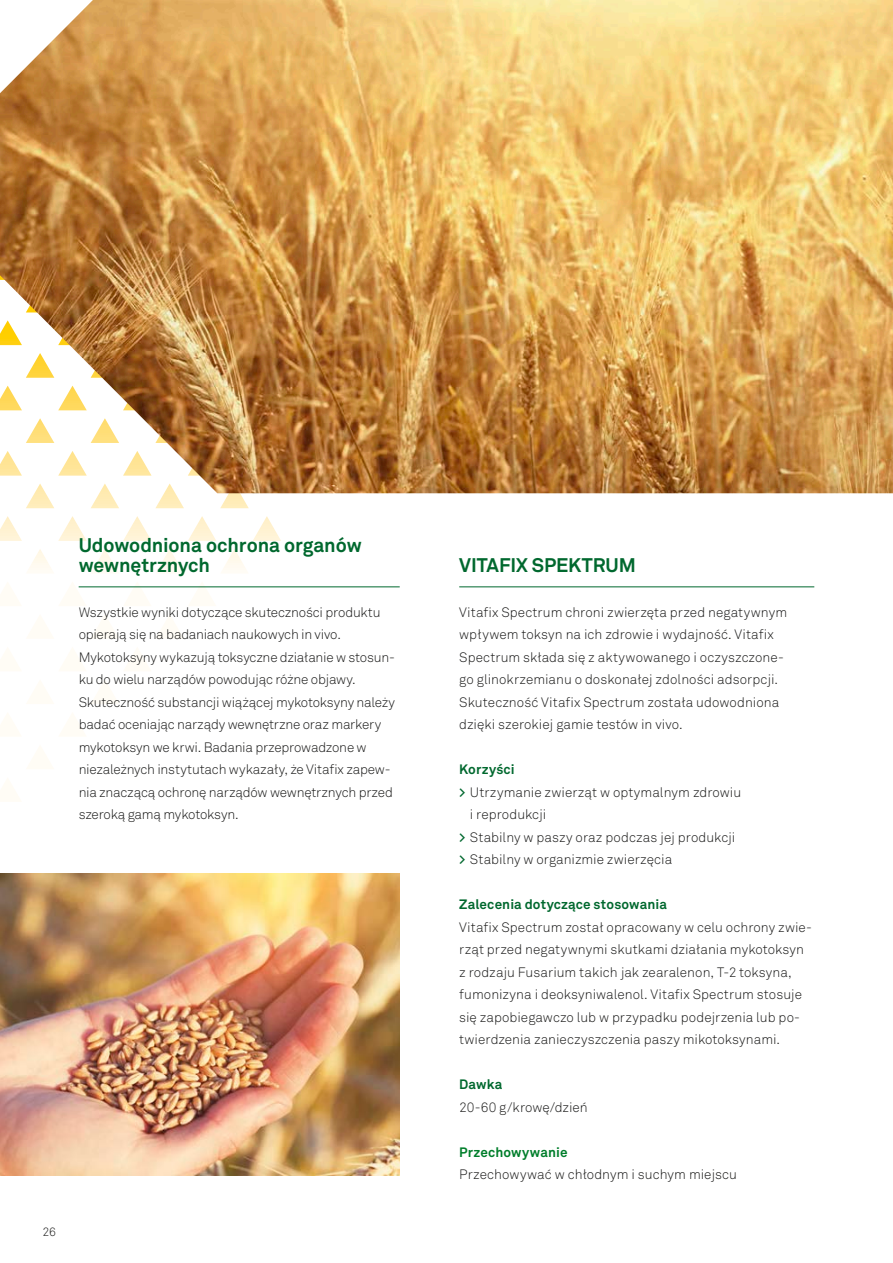
<style>
.page{position:relative;width:893px;height:1263px;background:#fff}
.page>*{position:absolute;margin:0;border:0;box-sizing:border-box;transform-origin:0 0}
.AF_subheader_13_13_w{font:700 19.5px/19.5px "Akkurat Pro";letter-spacing:-.005em;color:#00682e}
.Body_text_9_15{font:300 13.5px/22.5px "Akkurat Pro";letter-spacing:.005em;color:#191918}
.AF_subsubheader_9_15{font:300 13.5px/22.5px "Akkurat Pro";letter-spacing:-.015em;color:#191918}
.AF_body_9_15{font:300 13.5px/22.5px "Akkurat Pro";color:#191918}
.AF_subsubheader_9_15-2{font:700 13.5px "Akkurat Pro";letter-spacing:.01em;color:#00682e}
.Body_text_9_15-2{font:700 13.5px "Akkurat Pro";letter-spacing:.01em;color:#007e2b}
.t1{font:300 12px "Akkurat Pro";color:#191918}
.s1{font-weight:700;color:#00682e}
</style>
<div class="page">
<svg style="left:220px;top:493px;width:29px;height:15px"></svg>
<svg style="left:253px;top:516px;width:28px;height:25px"></svg>
<svg style="left:156px;top:493px;width:28px;height:15px"></svg>
<svg style="left:188px;top:516px;width:28px;height:25px"></svg>
<svg style="left:223px;top:549px;width:23px;height:21px"></svg>
<svg style="left:91px;top:493px;width:28px;height:15px"></svg>
<svg style="left:123px;top:516px;width:29px;height:25px"></svg>
<svg style="left:158px;top:549px;width:23px;height:21px"></svg>
<svg style="left:188px;top:587px;width:28px;height:1px"></svg>
<svg style="left:26px;top:493px;width:28px;height:15px"></svg>
<svg style="left:58px;top:516px;width:29px;height:25px"></svg>
<svg style="left:93px;top:549px;width:24px;height:21px"></svg>
<svg style="left:123px;top:587px;width:29px;height:1px"></svg>
<svg style="left:0;top:516px;width:22px;height:25px"></svg>
<svg style="left:28px;top:549px;width:24px;height:21px"></svg>
<hr style="left:459px;top:586px;width:355px;height:1px;background:#00682e">
<hr style="left:79px;top:586px;width:321px;height:1px;background:#00682e">
<img style="left:0;top:0;width:893px;height:493px">
<img style="left:0;top:874px;width:400px;height:302px">
<p class="AF_subheader_13_13_w" style="left:79px;top:535px;width:285px">Udowodniona ochrona organów wewnętrznych</p>
<p class="AF_subsubheader_9_15" style="left:79px;top:601px;width:318px">Wszystkie wyniki dotyczące skuteczności produktu opierają się na badaniach naukowych in vivo.<br>Mykotoksyny wykazują toksyczne działanie w stosun&shy;ku do wielu narządów powodując różne objawy.<br>Skuteczność substancji wiążącej mykotoksyny należy badać oceniając narządy wewnętrzne oraz markery mykotoksyn we krwi. Badania przeprowadzone w niezależnych instytutach wykazały, że Vitafix zapew&shy;nia znaczącą ochronę narządów wewnętrznych przed szeroką gamą mykotoksyn.</p>
<p class="t1" style="left:43px;top:1224px;width:15px">26</p>
<p class="AF_subheader_13_13_w" style="left:459px;top:555px;width:178px">VITAFIX SPEKTRUM</p>
<p class="Body_text_9_15" style="left:459px;top:601px;width:329px">Vitafix Spectrum chroni zwierzęta przed negatywnym wpływem toksyn na ich zdrowie i wydajność. Vitafix Spectrum składa się z aktywowanego i oczyszczone&shy;go glinokrzemianu o doskonałej zdolności adsorpcji.<br>Skuteczność Vitafix Spectrum została udowodniona dzięki szerokiej gamie testów in vivo.</p>
<p class="AF_subsubheader_9_15-2" style="left:459px;top:761px;width:57px">Korzyści</p>
<p class="AF_body_9_15" style="left:470px;top:781px;width:273px;text-indent:-11px"><span class="s1">&gt;</span> Utrzymanie zwierząt w optymalnym zdrowiu i reprodukcji</p>
<p class="AF_body_9_15" style="left:459px;top:826px;width:278px"><span class="s1">&gt;</span> Stabilny w paszy oraz podczas jej produkcji</p>
<p class="AF_body_9_15" style="left:459px;top:848px;width:215px"><span class="s1">&gt;</span> Stabilny w organizmie zwierzęcia</p>
<p class="AF_subsubheader_9_15-2" style="left:459px;top:896px;width:209px">Zalecenia dotyczące stosowania</p>
<p class="Body_text_9_15" style="left:459px;top:916px;width:354px">Vitafix Spectrum został opracowany w celu ochrony zwie&shy;rząt przed negatywnymi skutkami działania mykotoksyn z rodzaju Fusarium takich jak zearalenon, T-2 toksyna, fumonizyna i deoksyniwalenol. Vitafix Spectrum stosuje się zapobiegawczo lub w przypadku podejrzenia lub po&shy;twierdzenia zanieczyszczenia paszy mikotoksynami.</p>
<p class="AF_subsubheader_9_15-2" style="left:459px;top:1076px;width:44px">Dawka</p>
<p class="AF_subsubheader_9_15" style="left:459px;top:1096px;width:130px">20-60 g/krowę/dzień</p>
<p class="Body_text_9_15-2" style="left:459px;top:1144px;width:110px">Przechowywanie</p>
<p class="Body_text_9_15" style="left:459px;top:1163px;width:279px">Przechowywać w chłodnym i suchym miejscu</p>
</div>
